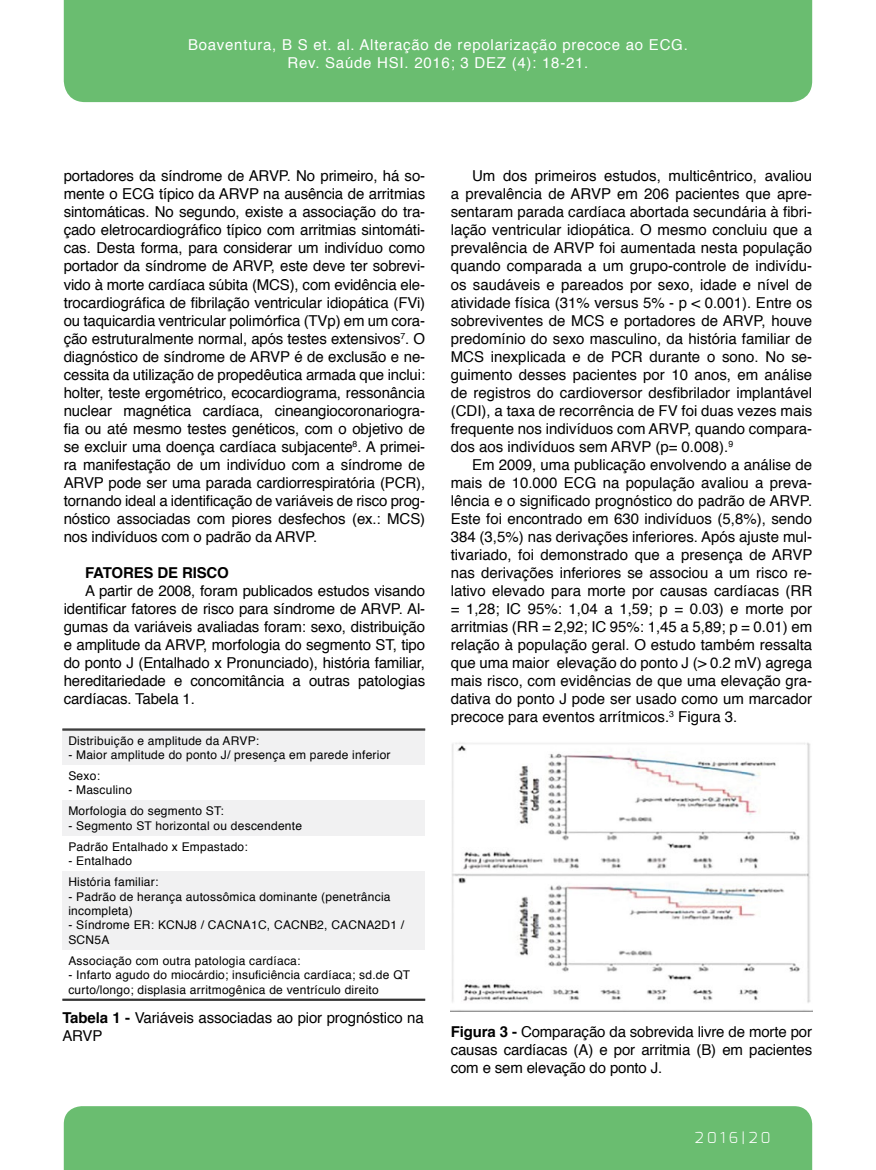
<style>
.page{position:relative;width:876px;height:1170px;background:#fff}
.page>*{position:absolute;margin:0;border:0;box-sizing:border-box;transform-origin:0 0}
.t1{font:15px/18px "Helvetica";letter-spacing:-.01em;color:#000;text-align:justify}
.t2{font:15px/18px "Helvetica";letter-spacing:.05em;color:#fff;text-align:center}
.t3{font:700 15px "Helvetica";letter-spacing:-.01em;color:#000}
.t4{font:300 15px "Exo";letter-spacing:.22em;color:#fff}
.t5{font:12px/21px "Helvetica";letter-spacing:.02em;color:#000}
.s1{font-weight:700}
</style>
<div class="page">
<div style="left:64px;top:0;width:748px;height:102px;background:#6abd70"></div>
<div style="left:64px;top:1106px;width:748px;height:63px;background:#6abd70"></div>
<div style="left:62px;top:729px;width:363px;height:36px;background:#f1f1f2"></div>
<div style="left:62px;top:800px;width:363px;height:35px;background:#f1f1f2"></div>
<div style="left:62px;top:871px;width:363px;height:78px;background:#f1f1f2"></div>
<hr style="left:62px;top:728px;width:363px;height:1px;background:#000">
<hr style="left:62px;top:729px;width:363px;height:1px;background:#000">
<hr style="left:62px;top:998px;width:363px;height:1px;background:#000">
<hr style="left:62px;top:999px;width:363px;height:1px;background:#000">
<img style="left:451px;top:742px;width:361px;height:269px">
<p class="t2" style="left:188px;top:36px;width:501px">Boaventura, B S et. al. Alteração de repolarização precoce ao ECG.<br>Rev. Saúde HSI. 2016; 3 DEZ (4): 18-21.</p>
<p class="t1" style="left:64px;top:168px;width:363px">portadores da síndrome de ARVP. No primeiro, há so&shy;mente o ECG típico da ARVP na ausência de arritmias sintomáticas. No segundo, existe a associação do tra&shy;çado eletrocardiográfico típico com arritmias sintomáti&shy;cas. Desta forma, para considerar um indivíduo como portador da síndrome de ARVP, este deve ter sobrevi&shy;vido à morte cardíaca súbita (MCS), com evidência ele&shy;trocardiográfica de fibrilação ventricular idiopática (FVi) ou taquicardia ventricular polimórfica (TVp) em um cora&shy;ção estruturalmente normal, após testes extensivos<sup>7</sup>. O diagnóstico de síndrome de ARVP é de exclusão e ne&shy;cessita da utilização de propedêutica armada que inclui: holter, teste ergométrico, ecocardiograma, ressonância nuclear magnética cardíaca, cineangiocoronariogra&shy;fia ou até mesmo testes genéticos, com o objetivo de se excluir uma doença cardíaca subjacente<sup>8</sup>. A primei&shy;ra manifestação de um indivíduo com a síndrome de ARVP pode ser uma parada cardiorrespiratória (PCR), tornando ideal a identificação de variáveis de risco prog&shy;nóstico associadas com piores desfechos (ex.: MCS) nos indivíduos com o padrão da ARVP.</p>
<p class="t3" style="left:85px;top:560px;width:145px">FATORES DE RISCO</p>
<p class="t1" style="left:64px;top:582px;width:363px;text-indent:21px">A partir de 2008, foram publicados estudos visando identificar fatores de risco para síndrome de ARVP. Al&shy;gumas da variáveis avaliadas foram: sexo, distribuição e amplitude da ARVP, morfologia do segmento ST, tipo do ponto J (Entalhado x Pronunciado), história familiar, hereditariedade e concomitância a outras patologias cardíacas. Tabela 1.</p>
<p class="t5" style="left:68px;top:730px;width:192px">Distribuição e amplitude da ARVP:</p>
<p class="t5" style="left:68px;top:744px;width:324px">- Maior amplitude do ponto J/ presença em parede inferior<br>Sexo:</p>
<p class="t5" style="left:68px;top:780px;width:157px">- Masculino<br>Morfologia do segmento ST:</p>
<p class="t5" style="left:68px;top:815px;width:235px">- Segmento ST horizontal ou descendente<br>Padrão Entalhado x Empastado:</p>
<p class="t5" style="left:68px;top:850px;width:92px">- Entalhado<br>História familiar:</p>
<p class="t5" style="left:68px;top:889px;width:324px;line-height:14.4px">- Padrão de herança autossômica dominante (penetrância incompleta)</p>
<p class="t5" style="left:68px;top:918px;width:337px;line-height:14.4px">- Síndrome ER: KCNJ8 / CACNA1C, CACNB2, CACNA2D1 /<br>SCN5A</p>
<p class="t5" style="left:68px;top:950px;width:234px">Associação com outra patologia cardíaca:</p>
<p class="t5" style="left:68px;top:968px;width:343px;line-height:14.4px">- Infarto agudo do miocárdio; insuficiência cardíaca; sd.de QT curto/longo; displasia arritmogênica de ventrículo direito</p>
<p class="t1" style="left:62px;top:1008px;width:363px"><span class="s1">Tabela 1 -</span> Variáveis associadas ao pior prognóstico na<br>ARVP</p>
<p class="t1" style="left:451px;top:168px;width:363px;text-indent:21px">Um dos primeiros estudos, multicêntrico, avaliou a prevalência de ARVP em 206 pacientes que apre&shy;sentaram parada cardíaca abortada secundária à fibri&shy;lação ventricular idiopática. O mesmo concluiu que a prevalência de ARVP foi aumentada nesta população quando comparada a um grupo-controle de indivídu&shy;os saudáveis e pareados por sexo, idade e nível de atividade física (31% versus 5% - p &lt; 0.001). Entre os sobreviventes de MCS e portadores de ARVP, houve predomínio do sexo masculino, da história familiar de MCS inexplicada e de PCR durante o sono. No se&shy;guimento desses pacientes por 10 anos, em análise de registros do cardioversor desfibrilador implantável (CDI), a taxa de recorrência de FV foi duas vezes mais frequente nos indivíduos com ARVP, quando compara&shy;dos aos indivíduos sem ARVP (p= 0.008).<sup>9</sup></p>
<p class="t1" style="left:451px;top:456px;width:363px;text-indent:21px">Em 2009, uma publicação envolvendo a análise de mais de 10.000 ECG na população avaliou a preva&shy;lência e o significado prognóstico do padrão de ARVP.<br>Este foi encontrado em 630 indivíduos (5,8%), sendo 384 (3,5%) nas derivações inferiores. Após ajuste mul&shy;tivariado, foi demonstrado que a presença de ARVP nas derivações inferiores se associou a um risco re&shy;lativo elevado para morte por causas cardíacas (RR = 1,28; IC 95%: 1,04 a 1,59; p = 0.03) e morte por arritmias (RR = 2,92; IC 95%: 1,45 a 5,89; p = 0.01) em relação à população geral. O estudo também ressalta que uma maior elevação do ponto J (&gt; 0.2 mV) agrega mais risco, com evidências de que uma elevação gra&shy;dativa do ponto J pode ser usado como um marcador precoce para eventos arrítmicos.<sup>3</sup> Figura 3.</p>
<p class="t1" style="left:451px;top:1023px;width:363px"><span class="s1">Figura 3 -</span> Comparação da sobrevida livre de morte por causas cardíacas (A) e por arritmia (B) em pacientes com e sem elevação do ponto J.</p>
<p class="t4" style="left:695px;top:1127px;width:77px">2016|20</p>
</div>
